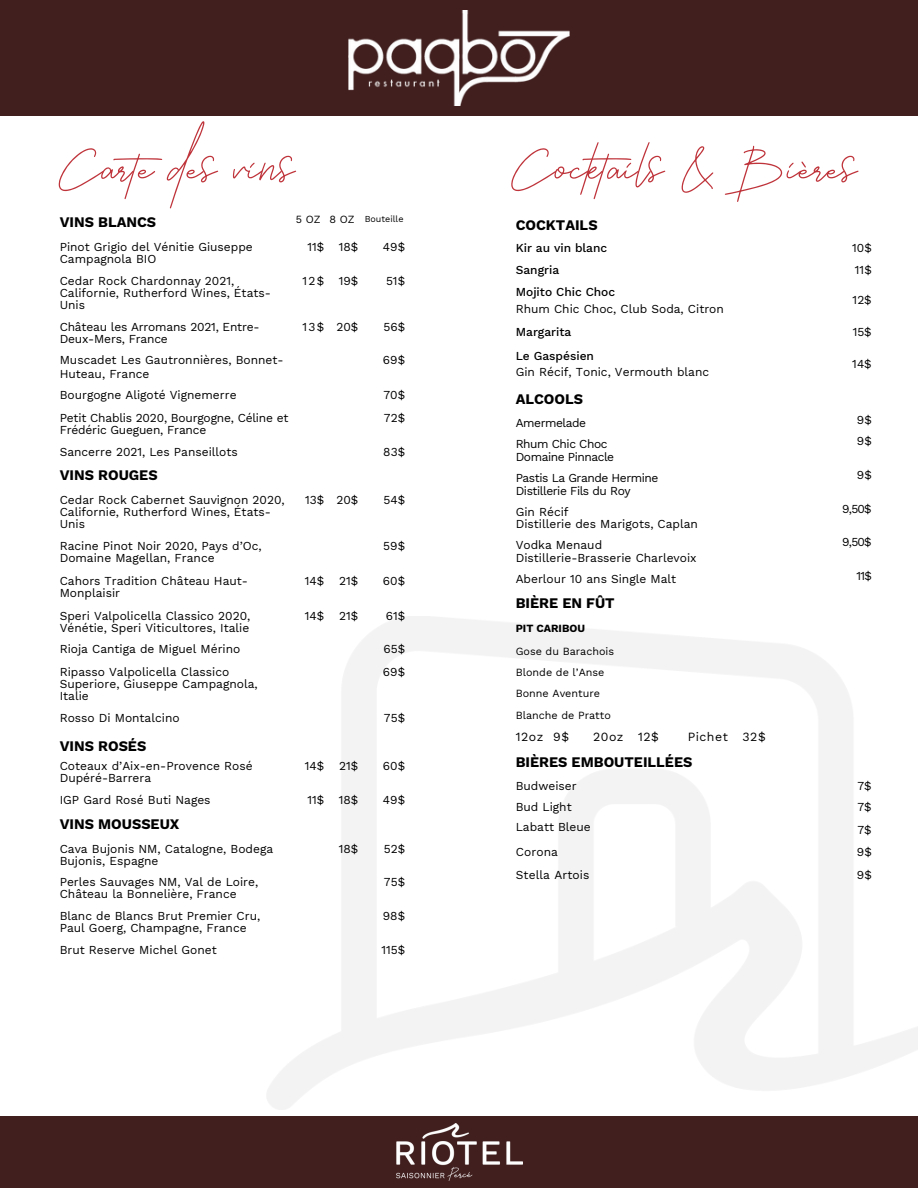
<style>
.page{position:relative;width:918px;height:1188px;background:#fff}
.page>*{position:absolute;margin:0;border:0;box-sizing:border-box;transform-origin:0 0}
.t1{font:62.4px "Callifornia";letter-spacing:.01em;color:#bf343b}
.t2{font:700 14.4px "Work Sans";color:#000}
.t3{font:12.3px "Work Sans";letter-spacing:.04em;color:#000}
.t4{font:12px/12px "Work Sans";color:#000}
.t5{font:12px "Work Sans";letter-spacing:-.035em;color:#000}
.t6{font:500 12px "Work Sans";color:#000}
.t7{font:10.8px "Work Sans";color:#000}
.t8{font:700 10.8px "Work Sans";color:#000}
.t9{font:9px "Work Sans";color:#000}
</style>
<div class="page">
<div style="left:0;top:0;width:918px;height:115px;background:#411f1f"></div>
<img style="left:349px;top:11px;width:220px;height:94px">
<div style="left:0;top:1116px;width:918px;height:72px;background:#411f1f"></div>
<img style="left:396px;top:1124px;width:126px;height:57px">
<p class="t1" style="left:59px;top:124px;width:238px">Carte des vins</p>
<p class="t2" style="left:60px;top:214px;width:98px">VINS BLANCS</p>
<p class="t7" style="left:296px;top:213px;width:26px">5 OZ</p>
<p class="t7" style="left:329px;top:213px;width:27px">8 OZ</p>
<h1 class="t9" style="left:365px;top:214px;width:40px">Bouteille</h1>
<h1 class="t4" style="left:60px;top:241px;width:195px">Pinot Grigio del Vénitie Giuseppe<br>Campagnola BIO</h1>
<p class="t4" style="left:308px;top:241px;width:18px">11$</p>
<p class="t4" style="left:339px;top:241px;width:21px">18$</p>
<p class="t4" style="left:383px;top:241px;width:24px">49$</p>
<p class="t4" style="left:60px;top:274px;width:213px">Cedar Rock Chardonnay 2021,<br>Californie, Rutherford Wines, États-<br>Unis</p>
<p class="t4" style="left:302px;top:274px;width:23px">12$</p>
<p class="t4" style="left:339px;top:274px;width:21px">19$</p>
<p class="t4" style="left:386px;top:274px;width:21px">51$</p>
<p class="t4" style="left:60px;top:321px;width:202px">Château les Arromans 2021, Entre-<br>Deux-Mers, France</p>
<p class="t4" style="left:302px;top:321px;width:23px">13$</p>
<p class="t4" style="left:336px;top:321px;width:23px">20$</p>
<p class="t4" style="left:383px;top:321px;width:23px">56$</p>
<p class="t4" style="left:60px;top:353px;width:225px;line-height:13.5px">Muscadet Les Gautronnières, Bonnet-<br>Huteau, France</p>
<p class="t4" style="left:383px;top:354px;width:24px">69$</p>
<p class="t4" style="left:60px;top:389px;width:178px">Bourgogne Aligoté Vignemerre</p>
<p class="t4" style="left:383px;top:389px;width:23px">70$</p>
<p class="t4" style="left:60px;top:412px;width:230px">Petit Chablis 2020, Bourgogne, Céline et<br>Frédéric Gueguen, France</p>
<p class="t4" style="left:384px;top:412px;width:23px">72$</p>
<p class="t4" style="left:60px;top:445px;width:180px">Sancerre 2021, Les Panseillots</p>
<p class="t4" style="left:383px;top:445px;width:23px">83$</p>
<p class="t2" style="left:60px;top:467px;width:99px">VINS ROUGES</p>
<p class="t4" style="left:60px;top:494px;width:227px">Cedar Rock Cabernet Sauvignon 2020,<br>Californie, Rutherford Wines, États-<br>Unis</p>
<p class="t4" style="left:305px;top:494px;width:21px">13$</p>
<p class="t4" style="left:336px;top:494px;width:23px">20$</p>
<p class="t4" style="left:383px;top:494px;width:23px">54$</p>
<p class="t4" style="left:60px;top:540px;width:203px">Racine Pinot Noir 2020, Pays d’Oc,<br>Domaine Magellan, France</p>
<p class="t4" style="left:383px;top:540px;width:23px">59$</p>
<p class="t4" style="left:60px;top:575px;width:190px">Cahors Tradition Château Haut-<br>Monplaisir</p>
<p class="t4" style="left:305px;top:575px;width:21px">14$</p>
<p class="t4" style="left:339px;top:575px;width:21px">21$</p>
<p class="t4" style="left:383px;top:575px;width:24px">60$</p>
<p class="t4" style="left:60px;top:610px;width:192px">Speri Valpolicella Classico 2020,<br>Vénétie, Speri Viticultores, Italie</p>
<p class="t4" style="left:305px;top:610px;width:21px">14$</p>
<p class="t4" style="left:339px;top:610px;width:21px">21$</p>
<p class="t4" style="left:386px;top:610px;width:21px">61$</p>
<p class="t4" style="left:60px;top:643px;width:182px">Rioja Cantiga de Miguel Mérino</p>
<p class="t4" style="left:383px;top:643px;width:23px">65$</p>
<p class="t4" style="left:60px;top:666px;width:199px">Ripasso Valpolicella Classico<br>Superiore, Giuseppe Campagnola,<br>Italie</p>
<p class="t4" style="left:383px;top:666px;width:24px">69$</p>
<p class="t4" style="left:60px;top:712px;width:121px">Rosso Di Montalcino</p>
<p class="t4" style="left:384px;top:712px;width:23px">75$</p>
<p class="t2" style="left:60px;top:737px;width:88px">VINS ROSÉS</p>
<p class="t4" style="left:60px;top:760px;width:194px">Coteaux d’Aix-en-Provence Rosé<br>Dupéré-Barrera</p>
<p class="t4" style="left:305px;top:760px;width:21px">14$</p>
<p class="t4" style="left:339px;top:760px;width:21px">21$</p>
<p class="t4" style="left:383px;top:760px;width:24px">60$</p>
<p class="t4" style="left:60px;top:794px;width:152px">IGP Gard Rosé Buti Nages</p>
<p class="t4" style="left:308px;top:794px;width:18px">11$</p>
<p class="t4" style="left:339px;top:794px;width:21px">18$</p>
<p class="t4" style="left:383px;top:794px;width:24px">49$</p>
<p class="t2" style="left:60px;top:816px;width:121px">VINS MOUSSEUX</p>
<p class="t4" style="left:60px;top:842px;width:215px">Cava Bujonis NM, Catalogne, Bodega<br>Bujonis, Espagne</p>
<p class="t4" style="left:339px;top:842px;width:21px">18$</p>
<p class="t4" style="left:384px;top:842px;width:23px">52$</p>
<p class="t4" style="left:60px;top:876px;width:200px">Perles Sauvages NM, Val de Loire,<br>Château la Bonnelière, France</p>
<p class="t4" style="left:384px;top:876px;width:23px">75$</p>
<p class="t4" style="left:60px;top:910px;width:202px">Blanc de Blancs Brut Premier Cru,</p>
<p class="t4" style="left:60px;top:922px;width:188px">Paul Goerg, Champagne, France</p>
<p class="t4" style="left:383px;top:910px;width:24px">98$</p>
<p class="t4" style="left:60px;top:944px;width:159px">Brut Reserve Michel Gonet</p>
<p class="t4" style="left:381px;top:944px;width:25px">115$</p>
<p class="t1" style="left:511px;top:124px;width:348px">Cocktails &amp; Bières</p>
<p class="t2" style="left:516px;top:216px;width:83px">COCKTAILS</p>
<p class="t6" style="left:516px;top:241px;width:93px">Kir au vin blanc</p>
<p class="t4" style="left:852px;top:242px;width:21px">10$</p>
<p class="t6" style="left:516px;top:263px;width:45px">Sangria</p>
<p class="t4" style="left:855px;top:264px;width:18px">11$</p>
<p class="t6" style="left:516px;top:285px;width:101px">Mojito Chic Choc</p>
<p class="t4" style="left:516px;top:302px;width:210px">Rhum Chic Choc, Club Soda, Citron</p>
<p class="t4" style="left:853px;top:294px;width:21px">12$</p>
<p class="t6" style="left:516px;top:325px;width:57px">Margarita</p>
<p class="t4" style="left:853px;top:326px;width:21px">15$</p>
<p class="t6" style="left:516px;top:349px;width:80px">Le Gaspésien</p>
<p class="t4" style="left:516px;top:366px;width:195px">Gin Récif, Tonic, Vermouth blanc</p>
<p class="t4" style="left:852px;top:358px;width:21px">14$</p>
<p class="t2" style="left:516px;top:390px;width:69px">ALCOOLS</p>
<p class="t5" style="left:516px;top:416px;width:72px">Amermelade</p>
<p class="t4" style="left:857px;top:414px;width:16px">9$</p>
<p class="t5" style="left:516px;top:437px;width:93px">Rhum Chic Choc</p>
<p class="t5" style="left:516px;top:450px;width:100px">Domaine Pinnacle</p>
<p class="t4" style="left:857px;top:435px;width:16px">9$</p>
<p class="t5" style="left:516px;top:471px;width:144px">Pastis La Grande Hermine</p>
<p class="t5" style="left:516px;top:483px;width:116px">Distillerie Fils du Roy</p>
<p class="t4" style="left:857px;top:469px;width:16px">9$</p>
<p class="t4" style="left:516px;top:506px;width:54px">Gin Récif</p>
<p class="t4" style="left:516px;top:518px;width:184px">Distillerie des Marigots, Caplan</p>
<p class="t4" style="left:842px;top:503px;width:31px">9,50$</p>
<p class="t4" style="left:516px;top:539px;width:88px">Vodka Menaud</p>
<p class="t4" style="left:516px;top:552px;width:182px">Distillerie-Brasserie Charlevoix</p>
<p class="t4" style="left:842px;top:536px;width:31px">9,50$</p>
<p class="t4" style="left:516px;top:573px;width:162px">Aberlour 10 ans Single Malt</p>
<p class="t4" style="left:856px;top:570px;width:17px">11$</p>
<p class="t2" style="left:516px;top:595px;width:100px">BIÈRE EN FÛT</p>
<p class="t8" style="left:516px;top:622px;width:71px">PIT CARIBOU</p>
<p class="t7" style="left:516px;top:645px;width:100px">Gose du Barachois</p>
<p class="t7" style="left:516px;top:666px;width:90px">Blonde de l’Anse</p>
<p class="t7" style="left:516px;top:687px;width:86px">Bonne Aventure</p>
<p class="t7" style="left:516px;top:709px;width:97px">Blanche de Pratto</p>
<p class="t3" style="left:516px;top:730px;width:55px">12oz 9$</p>
<p class="t3" style="left:593px;top:730px;width:67px">20oz 12$</p>
<p class="t3" style="left:688px;top:730px;width:79px">Pichet 32$</p>
<p class="t2" style="left:516px;top:754px;width:178px">BIÈRES EMBOUTEILLÉES</p>
<p class="t4" style="left:516px;top:780px;width:63px">Budweiser</p>
<p class="t4" style="left:858px;top:780px;width:16px">7$</p>
<p class="t4" style="left:516px;top:801px;width:58px">Bud Light</p>
<p class="t4" style="left:858px;top:801px;width:16px">7$</p>
<p class="t4" style="left:516px;top:821px;width:77px">Labatt Bleue</p>
<p class="t4" style="left:858px;top:824px;width:16px">7$</p>
<p class="t4" style="left:516px;top:846px;width:44px">Corona</p>
<p class="t4" style="left:857px;top:846px;width:16px">9$</p>
<p class="t4" style="left:516px;top:868px;width:75px">Stella Artois</p>
<p class="t4" style="left:857px;top:868px;width:16px">9$</p>
</div>
